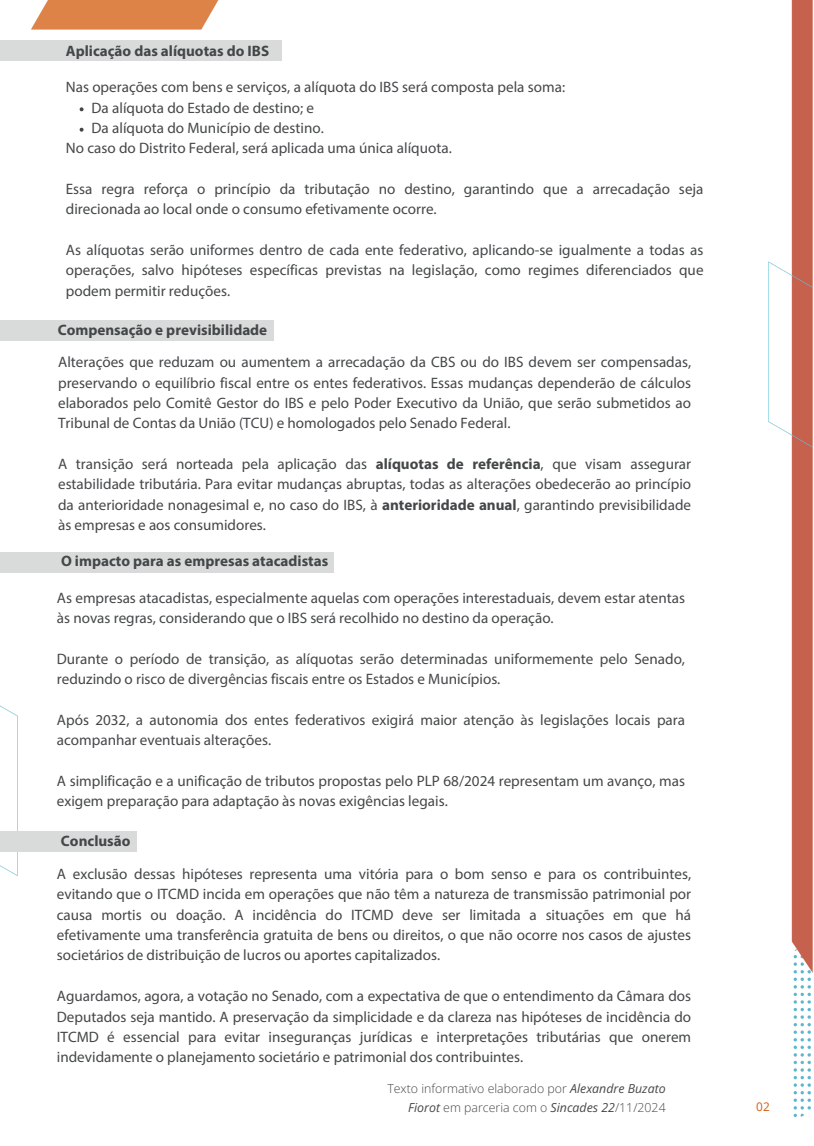
<style>
.page{position:relative;width:814px;height:1146px;background:#fff}
.page>*{position:absolute;margin:0;border:0;box-sizing:border-box;transform-origin:0 0}
.t1{font:15.05px/20.3px "Myriad Pro";color:#444748;text-align:justify}
.t2{font:700 15.05px "Myriad Pro";color:#444748}
.t3{font:300 12.34px/19.1px "Open Sans";color:#444748;text-align:right}
.t4{font:11.81px "Open Sans";color:#d45a0c}
.s1{font-weight:700}
.s2{font-weight:400;font-style:italic}
</style>
<div class="page">
<img style="left:0;top:0;width:813px;height:1117px">
<div style="left:0;top:319px;width:274px;height:21px;background:#d9dbdb"></div>
<div style="left:0;top:831px;width:136px;height:21px;background:#d9dbdb"></div>
<div style="left:0;top:552px;width:334px;height:21px;background:#d9dbdb"></div>
<svg style="left:80px;top:107px;width:4px;height:4px"></svg>
<svg style="left:80px;top:128px;width:4px;height:4px"></svg>
<div style="left:0;top:40px;width:281px;height:21px;background:#d9dbdb"></div>
<p class="t2" style="left:66px;top:45px;width:205px">Aplicação das alíquotas do IBS</p>
<h2 class="t1" style="left:66px;top:78px;width:501px">Nas operações com bens e serviços, a alíquota do IBS será composta pela soma:</h2>
<h2 class="t1" style="left:91px;top:99px;width:224px">Da alíquota do Estado de destino; e</h2>
<h2 class="t1" style="left:91px;top:119px;width:234px">Da alíquota do Município de destino.</h2>
<h1 class="t1" style="left:66px;top:139px;width:387px">No caso do Distrito Federal, será aplicada uma única alíquota.</h1>
<h2 class="t1" style="left:66px;top:180px;width:639px">Essa regra reforça o princípio da tributação no destino, garantindo que a arrecadação seja direcionada ao local onde o consumo efetivamente ocorre.</h2>
<h2 class="t1" style="left:66px;top:241px;width:639px">As alíquotas serão uniformes dentro de cada ente federativo, aplicando-se igualmente a todas as operações, salvo hipóteses específicas previstas na legislação, como regimes diferenciados que podem permitir reduções.</h2>
<h2 class="t2" style="left:58px;top:324px;width:211px">Compensação e previsibilidade</h2>
<p class="t1" style="left:58px;top:353px;width:634px">Alterações que reduzam ou aumentem a arrecadação da CBS ou do IBS devem ser compensadas, preservando o equilíbrio fiscal entre os entes federativos. Essas mudanças dependerão de cálculos elaborados pelo Comitê Gestor do IBS e pelo Poder Executivo da União, que serão submetidos ao Tribunal de Contas da União (TCU) e homologados pelo Senado Federal.</p>
<p class="t1" style="left:58px;top:455px;width:634px">A transição será norteada pela aplicação das <span class="s1">alíquotas de referência</span>, que visam assegurar estabilidade tributária. Para evitar mudanças abruptas, todas as alterações obedecerão ao princípio da anterioridade nonagesimal e, no caso do IBS, à <span class="s1">anterioridade anual</span>, garantindo previsibilidade às empresas e aos consumidores.</p>
<h1 class="t2" style="left:61px;top:554px;width:269px">O impacto para as empresas atacadistas</h1>
<h2 class="t1" style="left:57px;top:588px;width:630px">As empresas atacadistas, especialmente aquelas com operações interestaduais, devem estar atentas às novas regras, considerando que o IBS será recolhido no destino da operação.</h2>
<h2 class="t1" style="left:57px;top:649px;width:630px">Durante o período de transição, as alíquotas serão determinadas uniformemente pelo Senado, reduzindo o risco de divergências fiscais entre os Estados e Municípios.</h2>
<h1 class="t1" style="left:57px;top:710px;width:630px">Após 2032, a autonomia dos entes federativos exigirá maior atenção às legislações locais para acompanhar eventuais alterações.</h1>
<h2 class="t1" style="left:57px;top:771px;width:630px">A simplificação e a unificação de tributos propostas pelo PLP 68/2024 representam um avanço, mas exigem preparação para adaptação às novas exigências legais.</h2>
<h2 class="t2" style="left:61px;top:834px;width:71px">Conclusão</h2>
<h2 class="t1" style="left:57px;top:864px;width:636px">A exclusão dessas hipóteses representa uma vitória para o bom senso e para os contribuintes, evitando que o ITCMD incida em operações que não têm a natureza de transmissão patrimonial por causa mortis ou doação. A incidência do ITCMD deve ser limitada a situações em que há efetivamente uma transferência gratuita de bens ou direitos, o que não ocorre nos casos de ajustes societários de distribuição de lucros ou aportes capitalizados.</h2>
<h2 class="t1" style="left:57px;top:987px;width:636px">Aguardamos, agora, a votação no Senado, com a expectativa de que o entendimento da Câmara dos Deputados seja mantido. A preservação da simplicidade e da clareza nas hipóteses de incidência do ITCMD é essencial para evitar inseguranças jurídicas e interpretações tributárias que onerem indevidamente o planejamento societário e patrimonial dos contribuintes.</h2>
<h1 class="t3" style="left:387px;top:1078px;width:280px">Texto informativo elaborado por <span class="s2">Alexandre Buzato<br>Fiorot</span> em parceria com o <span class="s2">Sincades 22</span>/11/2024</h1>
<p class="t4" style="left:756px;top:1097px;width:15px">02</p>
</div>
